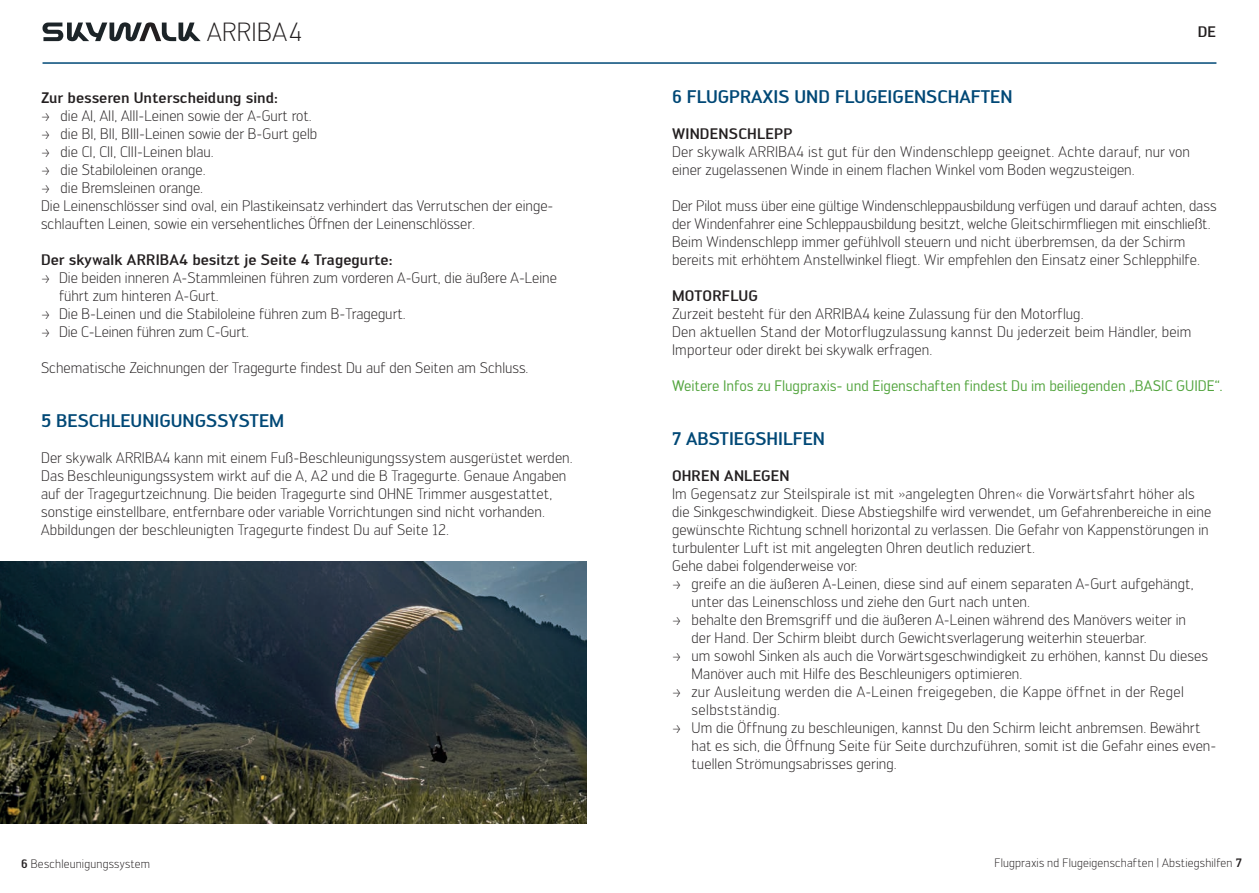
<style>
.page{position:relative;width:1259px;height:893px;background:#fff}
.page>*{position:absolute;margin:0;border:0;box-sizing:border-box;transform-origin:0 0}
.t1{font:300 25.8px "Engel";letter-spacing:.02em;color:#231f20}
.t2{font:500 18px "Engel";color:#004876}
.t3{font:300 15px/18px "Engel";letter-spacing:.005em;color:#231f20}
.t4{font:500 15px "Engel";color:#231f20}
.t5{font:15px "Engel";letter-spacing:-.005em;color:#52a43d}
.t6{font:300 15px "Engel";letter-spacing:.025em;color:#231f20}
.t7{font:300 15px "Engel";letter-spacing:.03em;color:#231f20}
.t8{font:300 12px "Engel";letter-spacing:.015em;color:#231f20}
.s1{font-weight:500}
</style>
<div class="page">
<svg style="left:43px;top:22px;width:158px;height:19px"></svg>
<hr style="left:43px;top:62px;width:586px;height:2px;background:#004977">
<hr style="left:629px;top:62px;width:587px;height:2px;background:#004977">
<img style="left:0;top:561px;width:587px;height:262px">
<h1 class="t1" style="left:207px;top:17px;width:96px">ARRIBA4</h1>
<p class="t4" style="left:41px;top:89px;width:238px">Zur besseren Unterscheidung sind:</p>
<p class="t3" style="left:41px;top:107px;width:514px">&gt; die AI, AII, AIII-Leinen sowie der A-Gurt rot.<br>&gt; die BI, BII, BIII-Leinen sowie der B-Gurt gelb<br>&gt; die CI, CII, CIII-Leinen blau.<br>&gt; die Stabiloleinen orange.<br>&gt; die Bremsleinen orange.<br>Die Leinenschlösser sind oval, ein Plastikeinsatz verhindert das Verrutschen der einge&shy;schlauften Leinen, sowie ein versehentliches Öffnen der Leinenschlösser.</p>
<p class="t4" style="left:41px;top:251px;width:353px">Der skywalk ARRIBA4 besitzt je Seite 4 Tragegurte:</p>
<p class="t3" style="left:41px;top:269px;width:517px">&gt; Die beiden inneren A-Stammleinen führen zum vorderen A-Gurt, die äußere A-Leine</p>
<p class="t3" style="left:59px;top:287px;width:161px">führt zum hinteren A-Gurt.</p>
<p class="t3" style="left:41px;top:305px;width:366px">&gt; Die B-Leinen und die Stabiloleine führen zum B-Tragegurt.</p>
<p class="t3" style="left:41px;top:323px;width:210px">&gt; Die C-Leinen führen zum C-Gurt.</p>
<p class="t3" style="left:41px;top:359px;width:489px">Schematische Zeichnungen der Tragegurte findest Du auf den Seiten am Schluss.</p>
<p class="t2" style="left:41px;top:410px;width:245px">5 BESCHLEUNIGUNGSSYSTEM</p>
<p class="t3" style="left:41px;top:449px;width:533px">Der skywalk ARRIBA4 kann mit einem Fuß-Beschleunigungssystem ausgerüstet werden.<br>Das Beschleunigungssystem wirkt auf die A, A2 und die B Tragegurte. Genaue Angaben auf der Tragegurtzeichnung. Die beiden Tragegurte sind OHNE Trimmer ausgestattet, sonstige einstellbare, entfernbare oder variable Vorrichtungen sind nicht vorhanden.<br>Abbildungen der beschleunigten Tragegurte findest Du auf Seite 12.</p>
<p class="t4" style="left:1197px;top:23px;width:20px">DE</p>
<p class="t2" style="left:672px;top:86px;width:342px">6 FLUGPRAXIS UND FLUGEIGENSCHAFTEN</p>
<p class="t4" style="left:672px;top:125px;width:122px">WINDENSCHLEPP</p>
<p class="t3" style="left:672px;top:143px;width:519px">Der skywalk ARRIBA4 ist gut für den Windenschlepp geeignet. Achte darauf, nur von einer zugelassenen Winde in einem flachen Winkel vom Boden wegzusteigen.</p>
<p class="t3" style="left:672px;top:197px;width:546px">Der Pilot muss über eine gültige Windenschleppausbildung verfügen und darauf achten, dass der Windenfahrer eine Schleppausbildung besitzt, welche Gleitschirmfliegen mit einschließt.<br>Beim Windenschlepp immer gefühlvoll steuern und nicht überbremsen, da der Schirm bereits mit erhöhtem Anstellwinkel fliegt. Wir empfehlen den Einsatz einer Schlepphilfe.</p>
<p class="t4" style="left:672px;top:287px;width:88px">MOTORFLUG</p>
<p class="t3" style="left:672px;top:305px;width:521px">Zurzeit besteht für den ARRIBA4 keine Zulassung für den Motorflug.<br>Den aktuellen Stand der Motorflugzulassung kannst Du jederzeit beim Händler, beim<br>Importeur oder direkt bei skywalk erfragen.</p>
<p class="t5" style="left:672px;top:377px;width:552px">Weitere Infos zu Flugpraxis- und Eigenschaften findest Du im beiliegenden „BASIC GUIDE“.</p>
<p class="t2" style="left:672px;top:428px;width:154px">7 ABSTIEGSHILFEN</p>
<p class="t4" style="left:672px;top:467px;width:119px">OHREN ANLEGEN</p>
<p class="t3" style="left:672px;top:485px;width:524px">Im Gegensatz zur Steilspirale ist mit »angelegten Ohren« die Vorwärtsfahrt höher als</p>
<p class="t3" style="left:672px;top:503px;width:541px">die Sinkgeschwindigkeit. Diese Abstiegshilfe wird verwendet, um Gefahrenbereiche in eine</p>
<p class="t3" style="left:672px;top:521px;width:538px">gewünschte Richtung schnell horizontal zu verlassen. Die Gefahr von Kappenstörungen in</p>
<p class="t3" style="left:672px;top:539px;width:364px">turbulenter Luft ist mit angelegten Ohren deutlich reduziert.</p>
<p class="t3" style="left:672px;top:557px;width:187px">Gehe dabei folgenderweise vor:</p>
<p class="t3" style="left:672px;top:575px;width:523px">&gt; greife an die äußeren A-Leinen, diese sind auf einem separaten A-Gurt aufgehängt,</p>
<p class="t3" style="left:691px;top:593px;width:340px">unter das Leinenschloss und ziehe den Gurt nach unten.</p>
<p class="t3" style="left:672px;top:611px;width:515px">&gt; behalte den Bremsgriff und die äußeren A-Leinen während des Manövers weiter in</p>
<p class="t3" style="left:691px;top:629px;width:456px">der Hand. Der Schirm bleibt durch Gewichtsverlagerung weiterhin steuerbar.</p>
<p class="t3" style="left:672px;top:647px;width:538px">&gt; um sowohl Sinken als auch die Vorwärtsgeschwindigkeit zu erhöhen, kannst Du dieses</p>
<p class="t3" style="left:691px;top:665px;width:332px">Manöver auch mit Hilfe des Beschleunigers optimieren.</p>
<p class="t6" style="left:672px;top:683px;width:513px">&gt; zur Ausleitung werden die A-Leinen freigegeben, die Kappe öffnet in der Regel</p>
<p class="t7" style="left:691px;top:701px;width:90px">selbstständig.</p>
<p class="t3" style="left:672px;top:719px;width:530px">&gt; Um die Öffnung zu beschleunigen, kannst Du den Schirm leicht anbremsen. Bewährt</p>
<p class="t3" style="left:691px;top:737px;width:526px">hat es sich, die Öffnung Seite für Seite durchzuführen, somit ist die Gefahr eines even-</p>
<p class="t3" style="left:691px;top:755px;width:207px">tuellen Strömungsabrisses gering.</p>
<p class="t8" style="left:21px;top:856px;width:130px"><span class="s1">6</span> Beschleunigungssystem</p>
<p class="t8" style="left:994px;top:856px;width:249px">Flugpraxis nd Flugeigenschaften | Abstiegshilfen <span class="s1">7</span></p>
</div>
